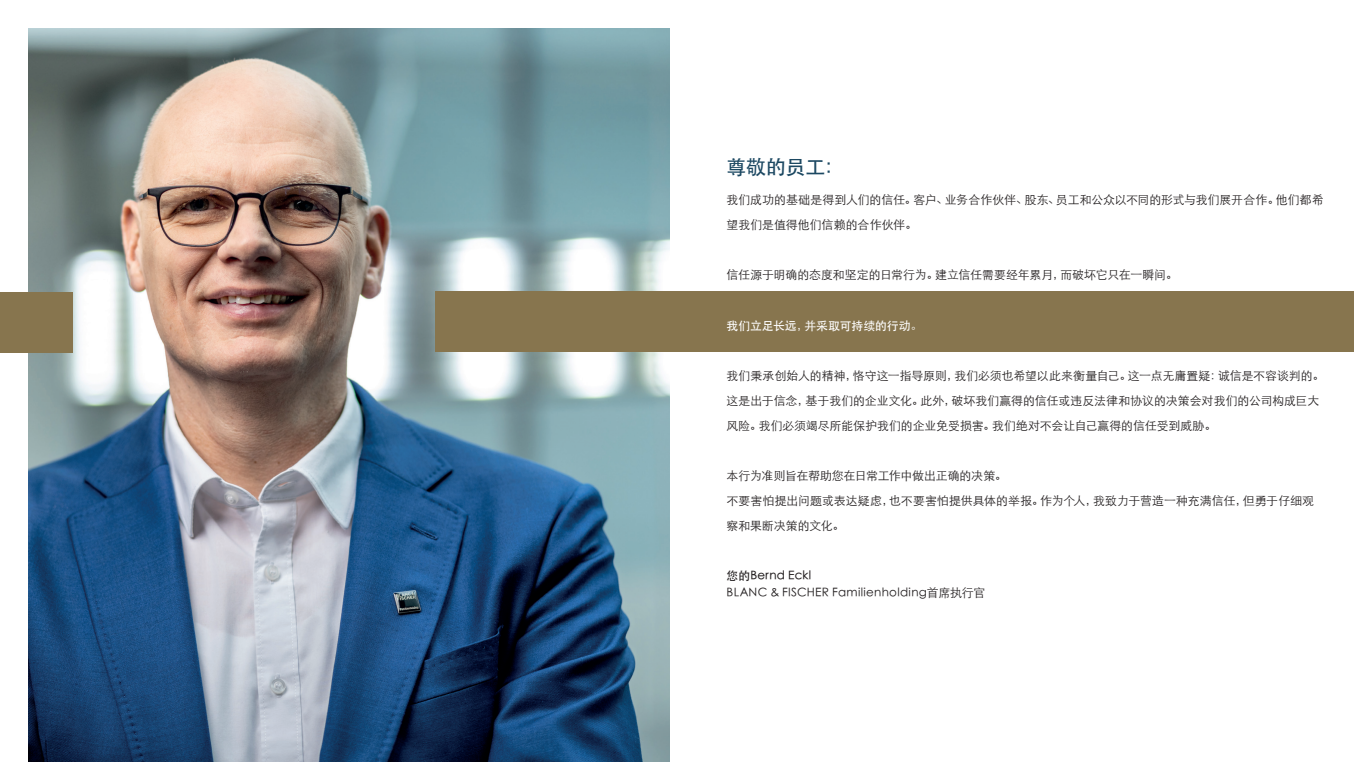
<style>
.page{position:relative;width:1354px;height:762px;background:#fff}
.page>*{position:absolute;margin:0;border:0;box-sizing:border-box;transform-origin:0 0}
.t1{font:500 20px "ST Heiti SC";letter-spacing:-.01em;color:#1c4862}
.t2{font:300 11.88px/25px "ST Heiti SC";color:#231f20}
.t3{font:300 11.88px "ST Heiti SC";letter-spacing:.025em;color:#231f20}
.t4{font:500 11.88px "ST Heiti SC";letter-spacing:-.005em;color:#fff}
.t5{font:500 11.88px "ST Heiti SC";letter-spacing:.02em;color:#231f20}
</style>
<div class="page">
<img style="left:28px;top:28px;width:642px;height:733px">
<div style="left:435px;top:291px;width:919px;height:61px;background:#87754e"></div>
<div style="left:0;top:291px;width:73px;height:61px;background:#87754e"></div>
<h1 class="t1" style="left:726px;top:155px;width:119px">尊敬的员工：</h1>
<p class="t2" style="left:726px;top:186px;width:598px">我们成功的基础是得到人们的信任。客户、业务合作伙伴、股东、员工和公众以不同的形式与我们展开合作。他们都希望我们是值得他们信赖的合作伙伴。</p>
<p class="t2" style="left:726px;top:261px;width:452px">信任源于明确的态度和坚定的日常行为。建立信任需要经年累月，而破坏它只在一瞬间。</p>
<p class="t4" style="left:726px;top:318px;width:197px">我们立足长远，并采取可持续的行动。</p>
<p class="t2" style="left:726px;top:361px;width:599px">我们秉承创始人的精神，恪守这一指导原则，我们必须也希望以此来衡量自己。这一点无庸置疑：诚信是不容谈判的。这是出于信念，基于我们的企业文化。此外，破坏我们赢得的信任或违反法律和协议的决策会对我们的公司构成巨大风险。我们必须竭尽所能保护我们的企业免受损害。我们绝对不会让自己赢得的信任受到威胁。</p>
<p class="t2" style="left:726px;top:461px;width:589px">本行为准则旨在帮助您在日常工作中做出正确的决策。<br>不要害怕提出问题或表达疑虑，也不要害怕提供具体的举报。作为个人，我致力于营造一种充满信任，但勇于仔细观察和果断决策的文化。</p>
<p class="t5" style="left:726px;top:568px;width:86px">您的Bernd Eckl</p>
<p class="t3" style="left:726px;top:582px;width:260px">BLANC &amp; FISCHER Familienholding首席执行官</p>
</div>
